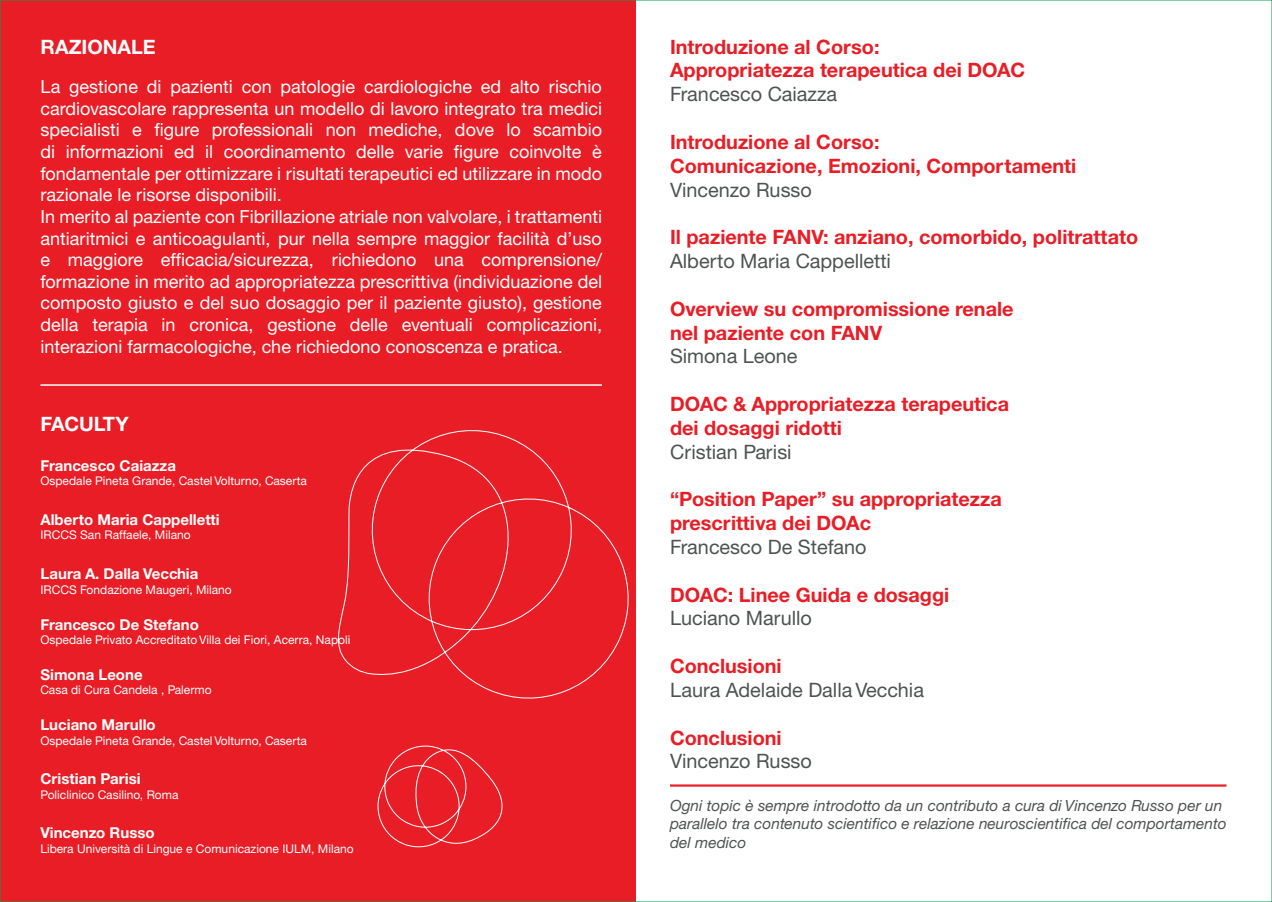
<style>
.page{position:relative;width:1272px;height:902px;background:#fff}
.page>*{position:absolute;margin:0;border:0;box-sizing:border-box;transform-origin:0 0}
.t1{font:700 19.8px/23.9px "Helvetica Neue CE";color:#e91d26}
.t2{font:19.8px "Helvetica Neue CE";color:#4f5252}
.t3{font:700 19.8px "Helvetica Neue CE";color:#fff}
.t4{font:18px/21.6px "Helvetica Neue CE";color:#fff}
.t5{font:italic 15.45px/18.5px "Helvetica Neue CE";color:#4f5252}
.t6{font:700 15px "Helvetica Neue CE";color:#fff}
.t7{font:12px "Helvetica Neue CE";color:#fff}
</style>
<div class="page">
<hr style="left:670px;top:784px;width:556px;height:2px;background:#e91d26">
<div style="left:0;top:0;width:636px;height:901px;background:#e91d26"></div>
<svg style="left:377px;top:745px;width:126px;height:103px"></svg>
<svg style="left:337px;top:430px;width:292px;height:269px"></svg>
<hr style="left:40px;top:384px;width:562px;height:2px;background:#fff">
<p class="t3" style="left:40px;top:34px;width:117px">RAZIONALE</p>
<p class="t4" style="left:40px;top:76px;width:563px">La gestione di pazienti con patologie cardiologiche ed alto rischio cardiovascolare rappresenta un modello di lavoro integrato tra medici specialisti e figure professionali non mediche, dove lo scambio di informazioni ed il coordinamento delle varie figure coinvolte è fondamentale per ottimizzare i risultati terapeutici ed utilizzare in modo razionale le risorse disponibili.<br>In merito al paziente con Fibrillazione atriale non valvolare, i trattamenti antiaritmici e anticoagulanti, pur nella sempre maggior facilità d’uso e maggiore efficacia/sicurezza, richiedono una comprensione/ formazione in merito ad appropriatezza prescrittiva (individuazione del composto giusto e del suo dosaggio per il paziente giusto), gestione della terapia in cronica, gestione delle eventuali complicazioni, interazioni farmacologiche, che richiedono conoscenza e pratica.</p>
<p class="t3" style="left:40px;top:412px;width:90px">FACULTY</p>
<p class="t6" style="left:40px;top:456px;width:137px">Francesco Caiazza</p>
<p class="t7" style="left:40px;top:474px;width:268px">Ospedale Pineta Grande, Castel Volturno, Caserta</p>
<p class="t6" style="left:40px;top:510px;width:181px">Alberto Maria Cappelletti</p>
<p class="t7" style="left:40px;top:528px;width:152px">IRCCS San Raffaele, Milano</p>
<p class="t6" style="left:40px;top:564px;width:159px">Laura A. Dalla Vecchia</p>
<p class="t7" style="left:40px;top:582px;width:193px">IRCCS Fondazione Maugeri, Milano</p>
<p class="t6" style="left:40px;top:615px;width:160px">Francesco De Stefano</p>
<p class="t7" style="left:40px;top:632px;width:311px">Ospedale Privato Accreditato Villa dei Fiori, Acerra, Napoli</p>
<p class="t6" style="left:40px;top:665px;width:104px">Simona Leone</p>
<p class="t7" style="left:40px;top:682px;width:173px">Casa di Cura Candela , Palermo</p>
<p class="t6" style="left:40px;top:715px;width:117px">Luciano Marullo</p>
<p class="t7" style="left:40px;top:733px;width:268px">Ospedale Pineta Grande, Castel Volturno, Caserta</p>
<p class="t6" style="left:40px;top:769px;width:102px">Cristian Parisi</p>
<p class="t7" style="left:40px;top:787px;width:139px">Policlinico Casilino, Roma</p>
<p class="t6" style="left:40px;top:823px;width:116px">Vincenzo Russo</p>
<p class="t7" style="left:40px;top:841px;width:315px">Libera Università di Lingue e Comunicazione IULM, Milano</p>
<p class="t1" style="left:670px;top:35px;width:356px">Introduzione al Corso:<br>Appropriatezza terapeutica dei DOAC</p>
<p class="t2" style="left:670px;top:82px;width:169px">Francesco Caiazza</p>
<p class="t1" style="left:670px;top:130px;width:408px">Introduzione al Corso:<br>Comunicazione, Emozioni, Comportamenti</p>
<p class="t2" style="left:670px;top:177px;width:143px">Vincenzo Russo</p>
<p class="t1" style="left:670px;top:225px;width:469px">Il paziente FANV: anziano, comorbido, politrattato</p>
<p class="t2" style="left:670px;top:249px;width:222px">Alberto Maria Cappelletti</p>
<p class="t1" style="left:670px;top:297px;width:345px">Overview su compromissione renale nel paziente con FANV</p>
<p class="t2" style="left:670px;top:344px;width:129px">Simona Leone</p>
<p class="t1" style="left:670px;top:392px;width:340px">DOAC &amp; Appropriatezza terapeutica dei dosaggi ridotti</p>
<p class="t2" style="left:670px;top:439px;width:123px">Cristian Parisi</p>
<p class="t1" style="left:670px;top:487px;width:333px">“Position Paper” su appropriatezza prescrittiva dei DOAc</p>
<p class="t2" style="left:670px;top:535px;width:198px">Francesco De Stefano</p>
<p class="t1" style="left:670px;top:582px;width:281px">DOAC: Linee Guida e dosaggi</p>
<p class="t2" style="left:670px;top:606px;width:143px">Luciano Marullo</p>
<p class="t1" style="left:670px;top:654px;width:113px">Conclusioni</p>
<p class="t2" style="left:670px;top:677px;width:255px">Laura Adelaide Dalla Vecchia</p>
<p class="t1" style="left:670px;top:725px;width:113px">Conclusioni</p>
<p class="t2" style="left:670px;top:749px;width:143px">Vincenzo Russo</p>
<p class="t5" style="left:670px;top:796px;width:558px">Ogni topic è sempre introdotto da un contributo a cura di Vincenzo Russo per un parallelo tra contenuto scientifico e relazione neuroscientifica del comportamento del medico</p>
</div>
